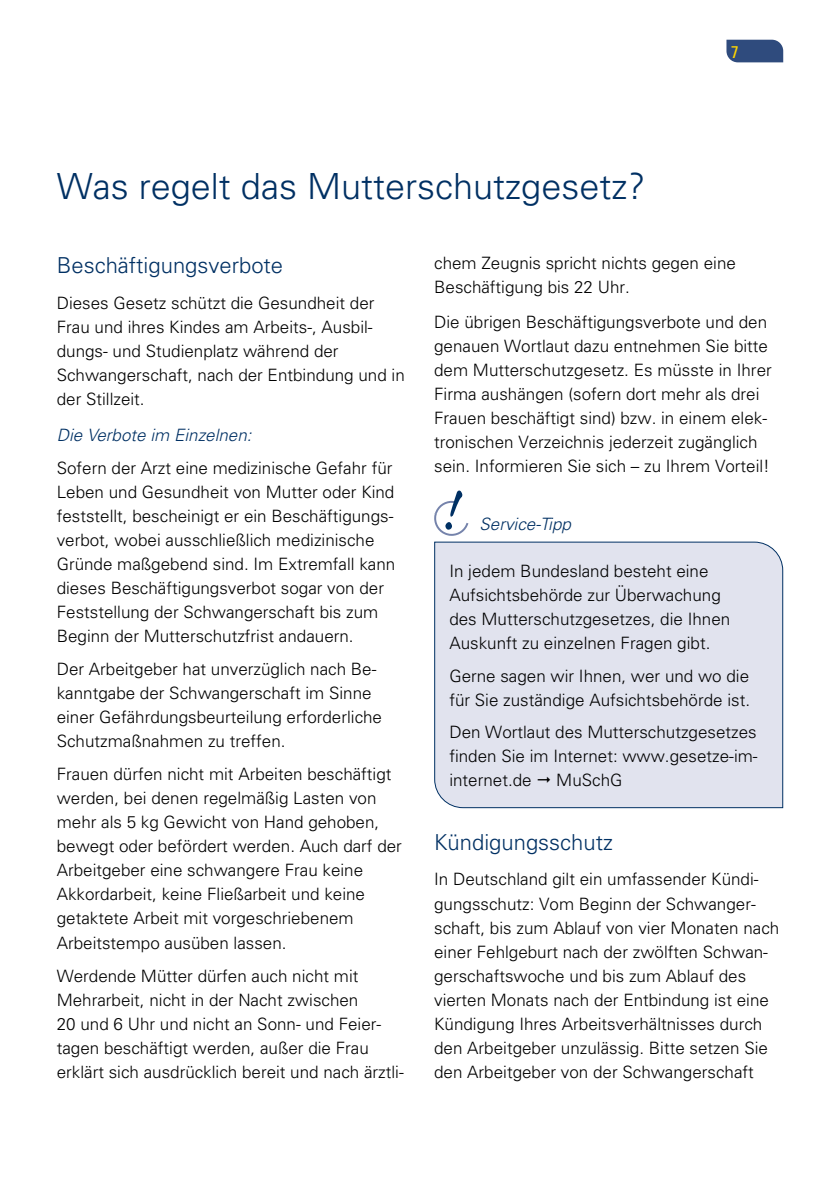
<style>
.page{position:relative;width:840px;height:1191px;background:#fff}
.page>*{position:absolute;margin:0;border:0;box-sizing:border-box;transform-origin:0 0}
.t1{font:300 36px "Univers";color:#003063}
.t2{font:300 22px "Univers";color:#003063}
.t3{font:300 17px/24px "Univers";color:#000}
.t4{font:italic 300 17px "Univers";color:#003063}
.t5{font:condensed 17px "Univers";color:#ffd500}
</style>
<div class="page">
<svg style="left:726px;top:40px;width:56px;height:22px"></svg>
<div style="left:434px;top:541px;width:349px;height:267px;background:#e1e3ee"></div>
<svg style="left:434px;top:490px;width:34px;height:46px"></svg>
<svg style="left:537px;top:777px;width:13px;height:6px"></svg>
<h1 class="t1" style="left:57px;top:165px;width:590px">Was regelt das Mutterschutzgesetz?</h1>
<p class="t5" style="left:730px;top:41px;width:9px">7</p>
<p class="t2" style="left:57px;top:252px;width:228px">Beschäftigungsverbote</p>
<p class="t3" style="left:57px;top:290px;width:349px">Dieses Gesetz schützt die Gesundheit der Frau und ihres Kindes am Arbeits-, Ausbil&shy;dungs- und Studienplatz während der Schwangerschaft, nach der Entbindung und in der Stillzeit.</p>
<p class="t4" style="left:57px;top:425px;width:196px">Die Verbote im Einzelnen:</p>
<p class="t3" style="left:57px;top:455px;width:340px">Sofern der Arzt eine medizinische Gefahr für Leben und Gesundheit von Mutter oder Kind feststellt, bescheinigt er ein Beschäftigungs&shy;verbot, wobei ausschließlich medizinische Gründe maßgebend sind. Im Extremfall kann dieses Beschäftigungsverbot sogar von der Feststellung der Schwangerschaft bis zum Beginn der Mutterschutzfrist andauern.</p>
<p class="t3" style="left:57px;top:657px;width:326px">Der Arbeitgeber hat unverzüglich nach Be&shy;kanntgabe der Schwangerschaft im Sinne einer Gefährdungsbeurteilung erforderliche Schutzmaßnahmen zu treffen.</p>
<p class="t3" style="left:57px;top:762px;width:346px">Frauen dürfen nicht mit Arbeiten beschäftigt werden, bei denen regelmäßig Lasten von mehr als 5 kg Gewicht von Hand gehoben, bewegt oder befördert werden. Auch darf der Arbeitgeber eine schwangere Frau keine Akkordarbeit, keine Fließarbeit und keine getaktete Arbeit mit vorgeschriebenem Arbeitstempo ausüben lassen.</p>
<p class="t3" style="left:57px;top:963px;width:348px">Werdende Mütter dürfen auch nicht mit Mehrarbeit, nicht in der Nacht zwischen<br>20 und 6 Uhr und nicht an Sonn- und Feier&shy;tagen beschäftigt werden, außer die Frau erklärt sich ausdrücklich bereit und nach ärztli-</p>
<p class="t3" style="left:434px;top:250px;width:303px">chem Zeugnis spricht nichts gegen eine<br>Beschäftigung bis 22 Uhr.</p>
<p class="t3" style="left:434px;top:309px;width:339px">Die übrigen Beschäftigungsverbote und den genauen Wortlaut dazu entnehmen Sie bitte dem Mutterschutzgesetz. Es müsste in Ihrer Firma aushängen (sofern dort mehr als drei Frauen beschäftigt sind) bzw. in einem elek&shy;tronischen Verzeichnis jederzeit zugänglich sein. Informieren Sie sich – zu Ihrem Vorteil!</p>
<p class="t4" style="left:479px;top:513px;width:93px">Service-Tipp</p>
<p class="t3" style="left:449px;top:559px;width:282px">In jedem Bundesland besteht eine Aufsichtsbehörde zur Überwachung des Mutterschutzgesetzes, die Ihnen Auskunft zu einzelnen Fragen gibt.</p>
<p class="t3" style="left:449px;top:663px;width:302px">Gerne sagen wir Ihnen, wer und wo die für Sie zuständige Aufsichtsbehörde ist.</p>
<p class="t3" style="left:449px;top:720px;width:309px;text-align:justify">Den Wortlaut des Mutterschutzgesetzes finden Sie im Internet: www.gesetze-im&shy;internet.de</p>
<p class="t3" style="left:556px;top:768px;width:68px">MuSchG</p>
<p class="t2" style="left:434px;top:829px;width:180px">Kündigungsschutz</p>
<p class="t3" style="left:434px;top:867px;width:346px">In Deutschland gilt ein umfassender Kündi&shy;gungsschutz: Vom Beginn der Schwanger&shy;schaft, bis zum Ablauf von vier Monaten nach einer Fehlgeburt nach der zwölften Schwan&shy;gerschaftswoche und bis zum Ablauf des vierten Monats nach der Entbindung ist eine Kündigung Ihres Arbeitsverhältnisses durch den Arbeitgeber unzulässig. Bitte setzen Sie den Arbeitgeber von der Schwangerschaft</p>
</div>
